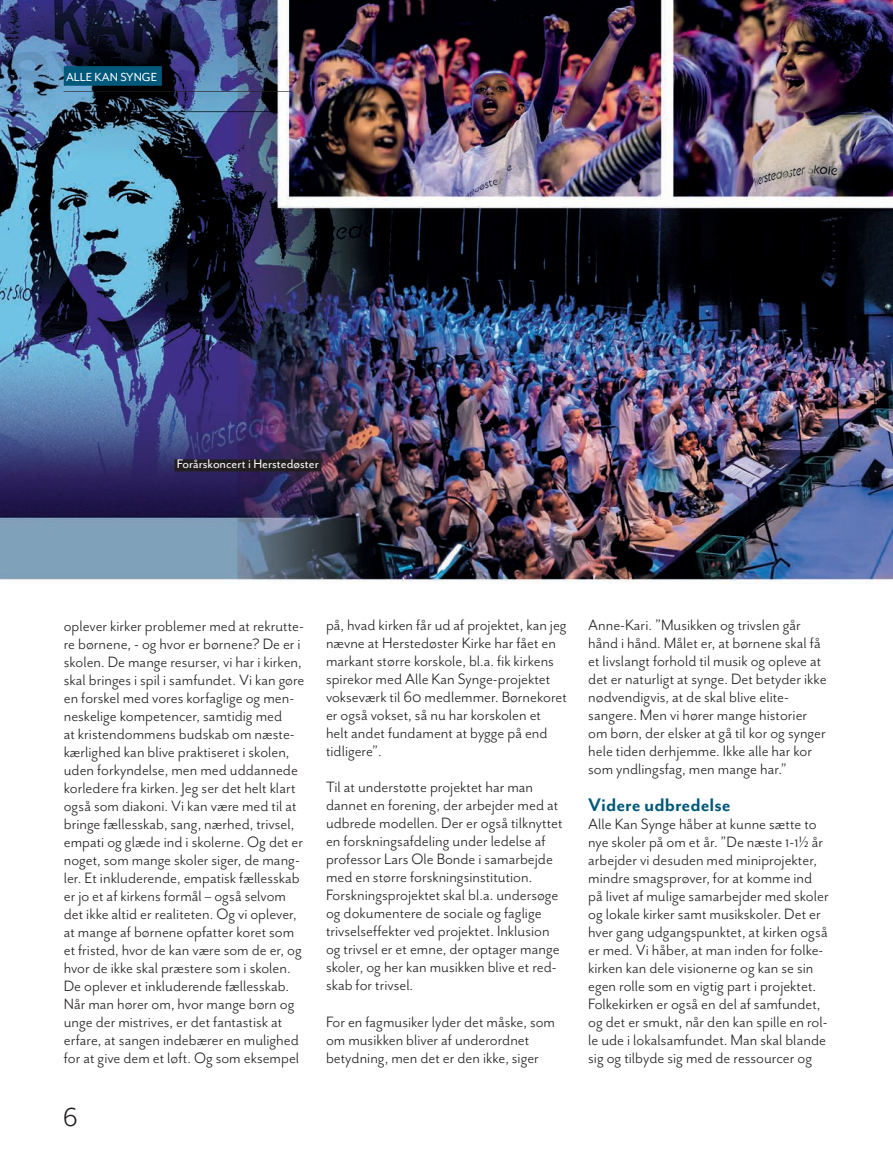
<style>
.page{position:relative;width:893px;height:1149px;background:#fff}
.page>*{position:absolute;margin:0;border:0;box-sizing:border-box;transform-origin:0 0}
.t1{font:30px "Mr Eaves San OT";color:#231f20}
.t2{font:700 21px "Mr Eaves Mod OT";color:#00587a}
.t3{font:17.25px/18px "Mr Eaves San OT";color:#231f20}
.t4{font:14.25px "Mr Eaves San OT";color:#fff}
.t5{font:700 13.5px "Mr Eaves Mod OT";color:#231f20}
.t6{font:13.5px "Mr Eaves Mod OT";color:#fff}
</style>
<div class="page">
<img style="left:0;top:0;width:893px;height:583px">
<div style="left:64px;top:66px;width:98px;height:20px;background:#00587a"></div>
<div style="left:174px;top:459px;width:147px;height:12px;background:#231f20"></div>
<p class="t6" style="left:66px;top:70px;width:93px">ALLE KAN SYNGE</p>
<p class="t5" style="left:64px;top:79px;width:230px">_________________________________________________</p>
<p class="t4" style="left:177px;top:456px;width:144px">Forårskoncert i Herstedøster</p>
<p class="t3" style="left:64px;top:616px;width:242px">oplever kirker problemer med at rekrutte&shy;re børnene, - og hvor er børnene? De er i skolen. De mange resurser, vi har i kirken, skal bringes i spil i samfundet. Vi kan gøre en forskel med vores korfaglige og men&shy;neskelige kompetencer, samtidig med<br>at kristendommens budskab om næste&shy;kærlighed kan blive praktiseret i skolen, uden forkyndelse, men med uddannede korledere fra kirken. Jeg ser det helt klart også som diakoni. Vi kan være med til at bringe fællesskab, sang, nærhed, trivsel, empati og glæde ind i skolerne. Og det er noget, som mange skoler siger, de mang&shy;ler. Et inkluderende, empatisk fællesskab er jo et af kirkens formål – også selvom det ikke altid er realiteten. Og vi oplever, at mange af børnene opfatter koret som et fristed, hvor de kan være som de er, og hvor de ikke skal præstere som i skolen.<br>De oplever et inkluderende fællesskab.<br>Når man hører om, hvor mange børn og unge der mistrives, er det fantastisk at erfare, at sangen indebærer en mulighed for at give dem et løft. Og som eksempel</p>
<p class="t3" style="left:326px;top:616px;width:242px">på, hvad kirken får ud af projektet, kan jeg nævne at Herstedøster Kirke har fået en markant større korskole, bl.a. fik kirkens spirekor med Alle Kan Synge-projektet vokseværk til 60 medlemmer. Børnekoret er også vokset, så nu har korskolen et helt andet fundament at bygge på end tidligere”.</p>
<p class="t3" style="left:326px;top:778px;width:238px">Til at understøtte projektet har man dannet en forening, der arbejder med at udbrede modellen. Der er også tilknyttet en forskningsafdeling under ledelse af professor Lars Ole Bonde i samarbejde med en større forskningsinstitution.<br>Forskningsprojektet skal bl.a. undersøge og dokumentere de sociale og faglige trivselseffekter ved projektet. Inklusion og trivsel er et emne, der optager mange skoler, og her kan musikken blive et red&shy;skab for trivsel.</p>
<p class="t3" style="left:326px;top:1012px;width:231px">For en fagmusiker lyder det måske, som om musikken bliver af underordnet betydning, men det er den ikke, siger</p>
<h1 class="t1" style="left:63px;top:1100px;width:17px">6</h1>
<p class="t3" style="left:588px;top:616px;width:240px">Anne-Kari. ”Musikken og trivslen går hånd i hånd. Målet er, at børnene skal få et livslangt forhold til musik og opleve at det er naturligt at synge. Det betyder ikke nødvendigvis, at de skal blive elite&shy;sangere. Men vi hører mange historier om børn, der elsker at gå til kor og synger hele tiden derhjemme. Ikke alle har kor som yndlingsfag, men mange har.”</p>
<p class="t2" style="left:588px;top:792px;width:144px">Videre udbredelse</p>
<p class="t3" style="left:588px;top:814px;width:242px">Alle Kan Synge håber at kunne sætte to nye skoler på om et år. ”De næste 1-1½ år arbejder vi desuden med miniprojekter, mindre smagsprøver, for at komme ind på livet af mulige samarbejder med skoler og lokale kirker samt musikskoler. Det er hver gang udgangspunktet, at kirken også er med. Vi håber, at man inden for folke&shy;kirken kan dele visionerne og kan se sin egen rolle som en vigtig part i projektet.<br>Folkekirken er også en del af samfundet, og det er smukt, når den kan spille en rol&shy;le ude i lokalsamfundet. Man skal blande sig og tilbyde sig med de ressourcer og</p>
</div>
